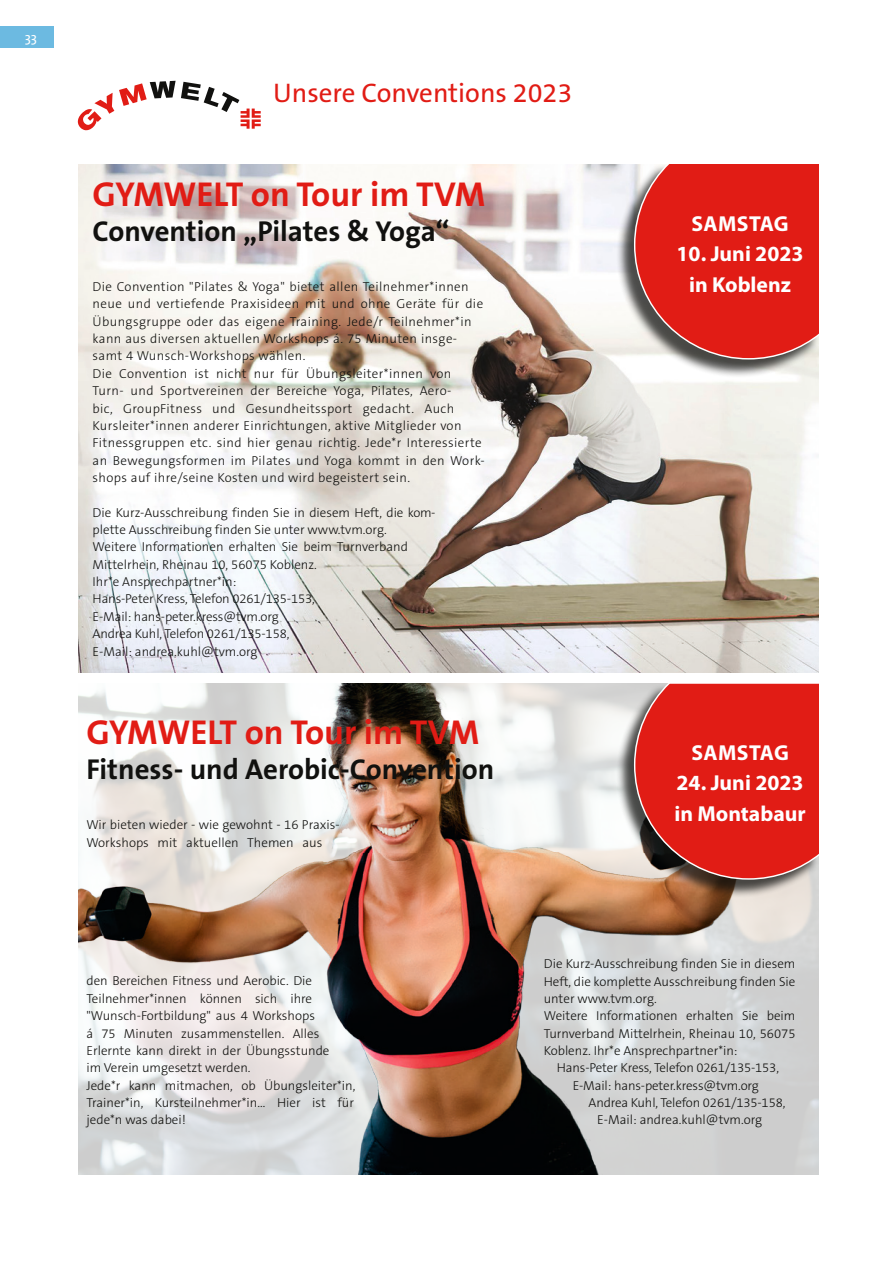
<style>
.page{position:relative;width:893px;height:1263px;background:#fff}
.page>*{position:absolute;margin:0;border:0;box-sizing:border-box;transform-origin:0 0}
.t1{font:700 34.65px "The Sans B7";letter-spacing:-.005em;color:#e11c15}
.t2{font:700 28.95px "The Sans B7";color:#11110f}
.t3{font:27px "The Sans B5 Plain";color:#e11c15}
.t4{font:700 21.75px/30.5px "Myriad Pro";color:#fff}
.t5{font:700 21.75px "Myriad Pro";letter-spacing:.02em;color:#fff}
.t6{font:13.5px "The Sans";color:#fff}
.t7{font:300 13.05px/17.4px "The Sans B3";color:#11110f}
.t8{font:300 13.05px/17.4px "The Sans B3";letter-spacing:.03em;color:#11110f}
</style>
<div class="page">
<div style="left:0;top:26px;width:54px;height:22px;background:#6cbae1"></div>
<img style="left:78px;top:853px;width:718px;height:321px">
<img style="left:78px;top:683px;width:555px;height:170px">
<div style="left:616px;top:684px;width:203px;height:214px;background:#11110f;opacity:.75"></div>
<svg style="left:633px;top:683px;width:186px;height:197px;background:#d52b25"></svg>
<img style="left:78px;top:165px;width:741px;height:508px">
<img style="left:371px;top:271px;width:448px;height:350px">
<div style="left:616px;top:165px;width:203px;height:213px;background:#11110f;opacity:.75"></div>
<svg style="left:633px;top:165px;width:186px;height:195px;background:#d82f29"></svg>
<svg style="left:78px;top:81px;width:183px;height:49px"></svg>
<p class="t6" style="left:25px;top:26px;width:14px">33</p>
<p class="t3" style="left:273px;top:78px;width:301px">Unsere Conventions 2023</p>
<p class="t1" style="left:93px;top:176px;width:394px">GYMWELT on Tour im TVM</p>
<p class="t2" style="left:93px;top:216px;width:359px">Convention „Pilates &amp; Yoga“</p>
<p class="t5" style="left:691px;top:211px;width:99px">SAMSTAG</p>
<p class="t4" style="left:677px;top:239px;width:128px">10. Juni 2023</p>
<p class="t8" style="left:93px;top:278px;width:378px">Die Convention "Pilates &amp; Yoga" bietet allen Teilnehmer*innen</p>
<p class="t4" style="left:689px;top:269px;width:103px">in Koblenz</p>
<p class="t8" style="left:93px;top:296px;width:394px">neue und vertiefende Praxisideen mit und ohne Geräte für die Übungsgruppe oder das eigene Training. Jede/r Teilnehmer*in kann aus diversen aktuellen Workshops á. 75 Minuten insge&shy;samt 4 Wunsch-Workshops wählen.<br>Die Convention ist nicht nur für Übungsleiter*innen von Turn- und Sportvereinen der Bereiche Yoga, Pilates, Aero-<br>bic, GroupFitness und Gesundheitssport gedacht. Auch Kursleiter*innen anderer Einrichtungen, aktive Mitglieder von Fitnessgruppen etc. sind hier genau richtig. Jede*r Interessierte an Bewegungsformen im Pilates und Yoga kommt in den Work&shy;shops auf ihre/seine Kosten und wird begeistert sein.</p>
<p class="t7" style="left:93px;top:504px;width:344px">Die Kurz-Ausschreibung finden Sie in diesem Heft, die kom&shy;plette Ausschreibung finden Sie unter www.tvm.org.<br>Weitere Informationen erhalten Sie beim Turnverband Mittelrhein, Rheinau 10, 56075 Koblenz.<br>Ihr*e Ansprechpartner*in:<br>Hans-Peter Kress, Telefon 0261/135-153,<br>E-Mail: hans-peter.kress@tvm.org<br>Andrea Kuhl, Telefon 0261/135-158,<br>E-Mail: andrea.kuhl@tvm.org</p>
<p class="t1" style="left:86px;top:714px;width:394px">GYMWELT on Tour im TVM</p>
<p class="t2" style="left:86px;top:754px;width:409px">Fitness- und Aerobic-Convention</p>
<p class="t7" style="left:86px;top:817px;width:255px">Wir bieten wieder - wie gewohnt - 16 Praxis-<br>Workshops mit aktuellen Themen aus</p>
<p class="t7" style="left:86px;top:973px;width:271px">den Bereichen Fitness und Aerobic. Die Teilnehmer*innen können sich ihre "Wunsch-Fortbildung" aus 4 Workshops<br>á 75 Minuten zusammenstellen. Alles Erlernte kann direkt in der Übungsstunde<br>im Verein umgesetzt werden.<br>Jede*r kann mitmachen, ob Übungsleiter*in, Trainer*in, Kursteilnehmer*in… Hier ist für jede*n was dabei!</p>
<p class="t5" style="left:691px;top:740px;width:99px">SAMSTAG</p>
<p class="t4" style="left:674px;top:768px;width:133px">24. Juni 2023 in Montabaur</p>
<p class="t7" style="left:544px;top:955px;width:253px">Die Kurz-Ausschreibung finden Sie in diesem</p>
<p class="t7" style="left:544px;top:973px;width:253px">Heft, die komplette Ausschreibung finden Sie</p>
<p class="t7" style="left:544px;top:990px;width:115px">unter www.tvm.org.</p>
<p class="t7" style="left:544px;top:1008px;width:253px">Weitere Informationen erhalten Sie beim</p>
<p class="t7" style="left:544px;top:1025px;width:253px">Turnverband Mittelrhein, Rheinau 10, 56075</p>
<p class="t7" style="left:544px;top:1042px;width:195px">Koblenz. Ihr*e Ansprechpartner*in:</p>
<p class="t7" style="left:557px;top:1060px;width:224px">Hans-Peter Kress, Telefon 0261/135-153,</p>
<p class="t7" style="left:573px;top:1077px;width:188px">E-Mail: hans-peter.kress@tvm.org</p>
<p class="t7" style="left:589px;top:1094px;width:198px">Andrea Kuhl, Telefon 0261/135-158,</p>
<p class="t7" style="left:597px;top:1112px;width:167px">E-Mail: andrea.kuhl@tvm.org</p>
</div>
